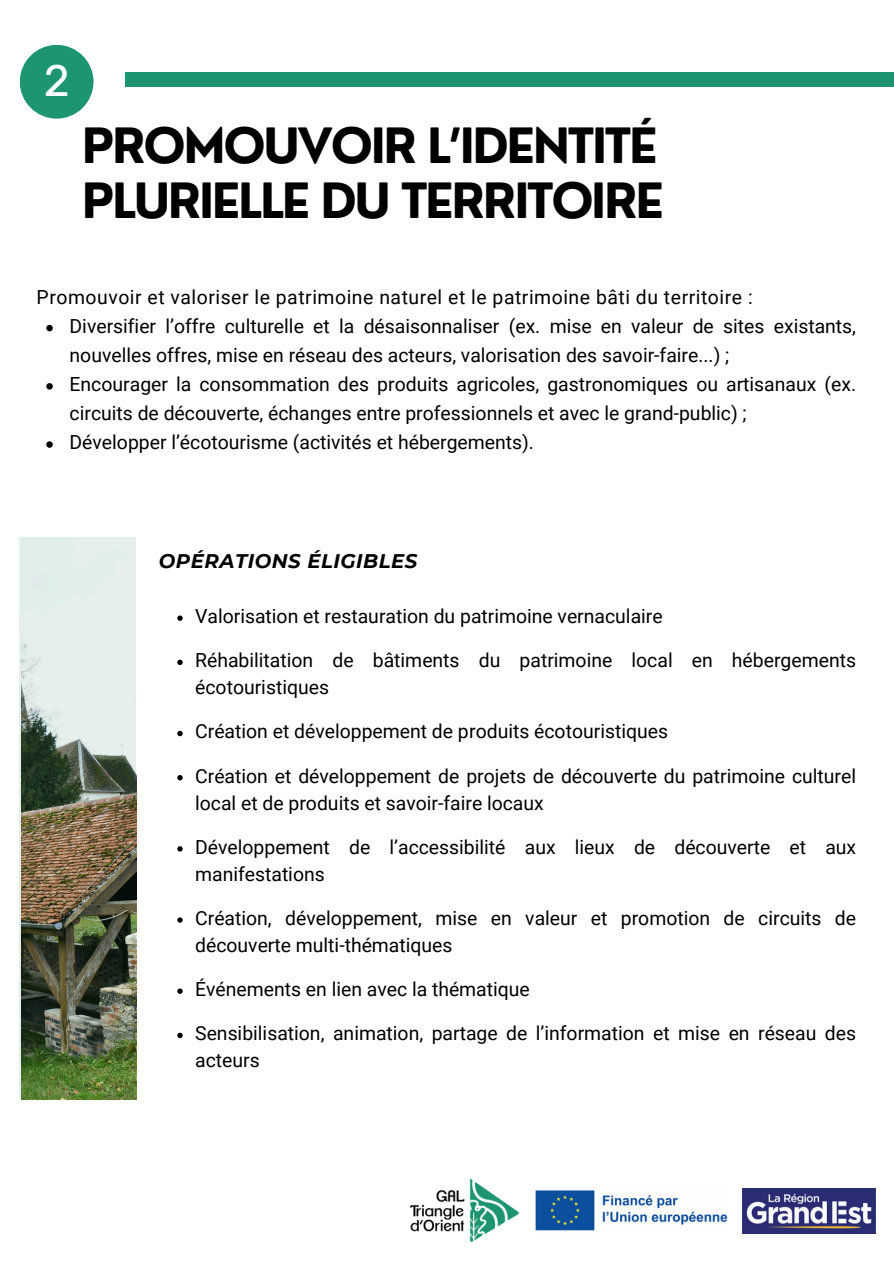
<style>
.page{position:relative;width:894px;height:1264px;background:#fff}
.page>*{position:absolute;margin:0;border:0;box-sizing:border-box;transform-origin:0 0}
.t1{font:700 47.4px/54.9px "Nourd";letter-spacing:-.05em;color:#000}
.t2{font:44.1px "Rubik";color:#fff}
.t3{font:italic 700 19.65px "Montserrat";letter-spacing:.025em;color:#000}
.t4{font:19.35px/27px "Roboto";color:#000}
.t5{font:19.35px "Roboto";letter-spacing:.03em;color:#000}
</style>
<div class="page">
<div style="left:20px;top:45px;width:73px;height:74px;background:#1c9570;border-radius:50%"></div>
<div style="left:125px;top:72px;width:768px;height:14px;background:#1c9570"></div>
<img style="left:20px;top:537px;width:116px;height:561px">
<svg style="left:177px;top:615px;width:6px;height:6px"></svg>
<svg style="left:177px;top:659px;width:6px;height:6px"></svg>
<svg style="left:177px;top:730px;width:6px;height:6px"></svg>
<svg style="left:177px;top:775px;width:6px;height:5px"></svg>
<svg style="left:177px;top:846px;width:6px;height:5px"></svg>
<svg style="left:177px;top:917px;width:6px;height:5px"></svg>
<svg style="left:177px;top:988px;width:6px;height:5px"></svg>
<svg style="left:177px;top:1032px;width:6px;height:6px"></svg>
<svg style="left:46px;top:325px;width:7px;height:6px"></svg>
<svg style="left:46px;top:383px;width:7px;height:6px"></svg>
<svg style="left:46px;top:441px;width:7px;height:7px"></svg>
<img style="left:411px;top:1179px;width:108px;height:62px">
<img style="left:742px;top:1188px;width:133px;height:45px">
<img style="left:535px;top:1190px;width:192px;height:41px">
<p class="t2" style="left:44px;top:55px;width:27px">2</p>
<h1 class="t1" style="left:82px;top:118px;width:583px">PROMOUVOIR L’IDENTITÉ<br>PLURIELLE DU TERRITOIRE</h1>
<p class="t5" style="left:37px;top:286px;width:717px">Promouvoir et valoriser le patrimoine naturel et le patrimoine bâti du territoire :</p>
<p class="t4" style="left:70px;top:312px;width:787px;line-height:29.1px">Diversifier l’offre culturelle et la désaisonnaliser (ex. mise en valeur de sites existants, nouvelles offres, mise en réseau des acteurs, valorisation des savoir-faire...) ;</p>
<p class="t4" style="left:70px;top:370px;width:787px;line-height:29.1px">Encourager la consommation des produits agricoles, gastronomiques ou artisanaux (ex. circuits de découverte, échanges entre professionnels et avec le grand-public) ;</p>
<p class="t4" style="left:70px;top:429px;width:466px">Développer l’écotourisme (activités et hébergements).</p>
<p class="t3" style="left:159px;top:548px;width:260px">OPÉRATIONS ÉLIGIBLES</p>
<p class="t4" style="left:195px;top:603px;width:469px">Valorisation et restauration du patrimoine vernaculaire</p>
<p class="t4" style="left:195px;top:647px;width:662px">Réhabilitation de bâtiments du patrimoine local en hébergements écotouristiques</p>
<p class="t4" style="left:195px;top:718px;width:474px">Création et développement de produits écotouristiques</p>
<p class="t4" style="left:195px;top:762px;width:662px">Création et développement de projets de découverte du patrimoine culturel local et de produits et savoir-faire locaux</p>
<p class="t4" style="left:195px;top:833px;width:662px">Développement de l’accessibilité aux lieux de découverte et aux manifestations</p>
<h2 class="t4" style="left:195px;top:904px;width:662px">Création, développement, mise en valeur et promotion de circuits de découverte multi-thématiques</h2>
<p class="t4" style="left:195px;top:975px;width:336px">Événements en lien avec la thématique</p>
<p class="t4" style="left:195px;top:1020px;width:662px">Sensibilisation, animation, partage de l’information et mise en réseau des acteurs</p>
</div>
